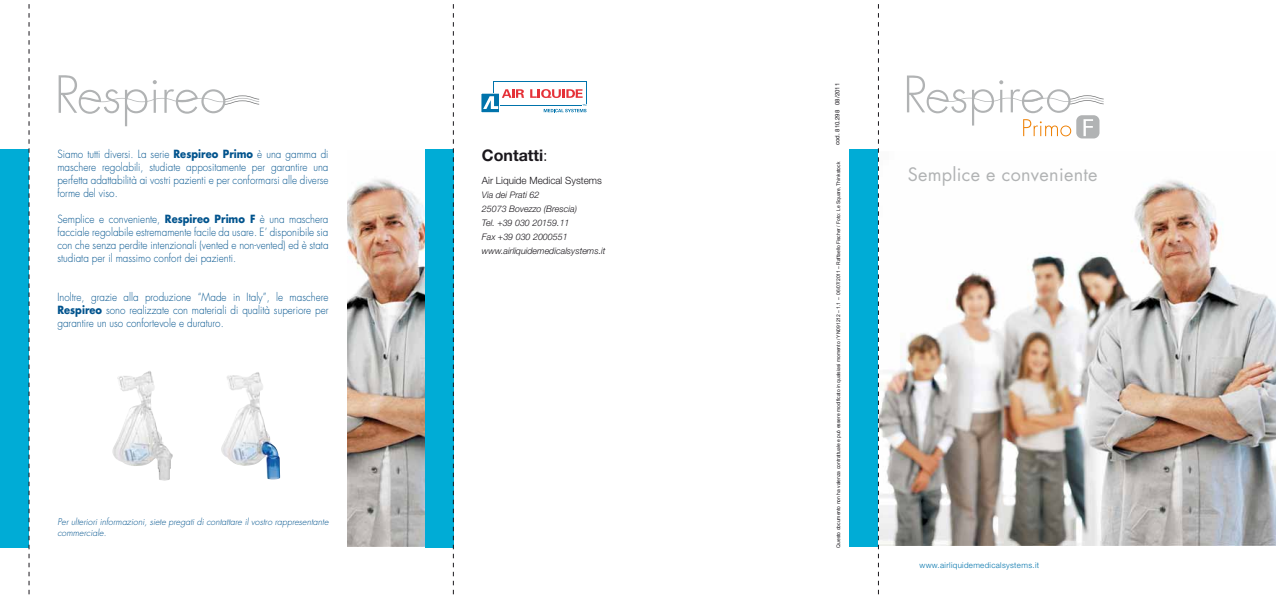
<style>
.page{position:relative;width:1276px;height:596px;background:#fff}
.page>*{position:absolute;margin:0;border:0;box-sizing:border-box;transform-origin:0 0}
.t1{font:18px "Futura";letter-spacing:.015em;color:#b1b3b4}
.t2{font:700 16px "Helvetica Neue";color:#1a171c}
.t3{font:300 11px/13px "Futura";color:#00538d;text-align:justify;scale:.9 1}
.t4{font:300 10px "Helvetica Neue";color:#1a171c}
.t5{font:italic 300 9px/14px "Helvetica Neue";color:#1a171c}
.t6{font:italic 300 9px/11px "Futura";color:#00538d}
.t7{font:300 8px "Helvetica Neue";letter-spacing:.04em;color:#0073ab}
.t8{font:6px "Helvetica Neue";color:#1a171c}
.t9{font:5px "Arial";color:#1a171c}
.s1{font-weight:700}
.s2{font-weight:300}
</style>
<div class="page">
<img style="left:348px;top:179px;width:77px;height:366px">
<img style="left:879px;top:180px;width:397px;height:365px">
<svg style="left:59px;top:75px;width:200px;height:51px"></svg>
<div style="left:425px;top:149px;width:29px;height:397px;background:#00acd6"></div>
<div style="left:849px;top:149px;width:29px;height:397px;background:#00acd6"></div>
<svg style="left:453px;top:4px;width:1px;height:591px"></svg>
<div style="left:0;top:149px;width:28px;height:398px;background:#00acd6"></div>
<svg style="left:29px;top:4px;width:1px;height:591px"></svg>
<svg style="left:481px;top:81px;width:106px;height:31px"></svg>
<svg style="left:878px;top:4px;width:1px;height:591px"></svg>
<div style="left:1076px;top:115px;width:23px;height:23px;background:#b1b3b4;border-radius:6px"></div>
<svg style="left:907px;top:75px;width:196px;height:61px"></svg>
<img style="left:221px;top:372px;width:59px;height:107px">
<img style="left:112px;top:371px;width:61px;height:109px">
<p class="t3" style="left:57px;top:147px;width:303px">Siamo tutti diversi. La serie <span class="s1">Respireo Primo</span> è una gamma di maschere regolabili, studiate appositamente per garantire una perfetta adattabilità ai vostri pazienti e per conformarsi alle diverse forme del viso.</p>
<p class="t3" style="left:57px;top:212px;width:303px">Semplice e conveniente, <span class="s1">Respireo Primo F</span> è una maschera facciale regolabile estremamente facile da usare. E’ disponibile sia con che senza perdite intenzionali (vented e non-vented) ed è stata studiata per il massimo confort dei pazienti.</p>
<p class="t3" style="left:57px;top:290px;width:303px">Inoltre, grazie alla produzione “Made in Italy”, le maschere <span class="s1">Respireo</span> sono realizzate con materiali di qualità superiore per garantire un uso confortevole e duraturo.</p>
<p class="t6" style="left:57px;top:516px;width:273px">Per ulteriori informazioni, siete pregati di contattare il vostro rappresentante commerciale.</p>
<h2 class="t2" style="left:482px;top:145px;width:67px">Contatti<span class="s2">:</span></h2>
<p class="t4" style="left:482px;top:174px;width:121px">Air Liquide Medical Systems</p>
<p class="t5" style="left:482px;top:187px;width:125px">Via dei Prati 62<br>25073 Bovezzo (Brescia)<br>Tel. +39 030 20159.11<br>Fax +39 030 2000551 www.airliquidemedicalsystems.it</p>
<p class="t8" style="left:834px;top:145px;width:64px;rotate:-90deg">cod. 810.298 08/2011</p>
<p class="t9" style="left:835px;top:547px;width:387px;rotate:-90deg">Questo documento non ha valenza contrattuale e può essere modificato in qualsiasi momento / YN091212 – 1.1 – 06/07/2011 – Raffaello Fischer / Foto: Le Square, Thinkstock</p>
<h1 class="t1" style="left:907px;top:162px;width:191px">Semplice e conveniente</h1>
<p class="t7" style="left:919px;top:559px;width:121px">www.airliquidemedicalsystems.it</p>
</div>
